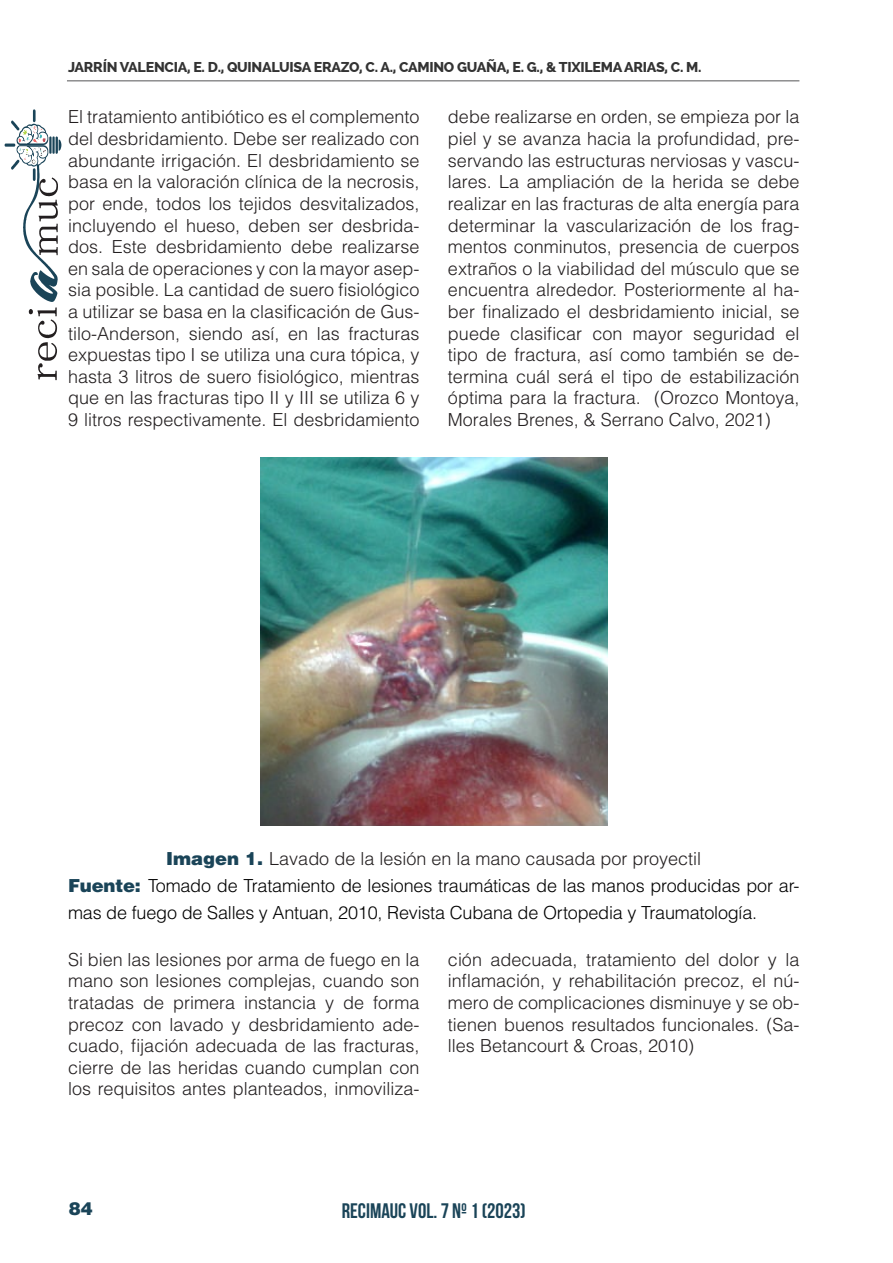
<style>
.page{position:relative;width:893px;height:1263px;background:#fff}
.page>*{position:absolute;margin:0;border:0;box-sizing:border-box;transform-origin:0 0}
.t1{font:700 21px "Bebas Neue";color:#1a4458}
.t2{font:300 18px/21.6px "Helvetica LT Std";color:#231f20;text-align:justify}
.t3{font:300 18px/27px "Helvetica LT Std";letter-spacing:-.01em;color:#000}
.t4{font:900 18px "Helvetica LT Std";color:#1a4458}
.t5{font:800 14.25px "Raleway";letter-spacing:-.02em;color:#333}
.s1{font-weight:900;color:#1a4458}
</style>
<div class="page">
<hr style="left:67px;top:80px;width:732px;height:1px;background:#545557">
<svg style="left:5px;top:109px;width:57px;height:271px"></svg>
<img style="left:260px;top:458px;width:347px;height:367px">
<p class="t5" style="left:68px;top:59px;width:635px">JARRÍN VALENCIA, E. D., QUINALUISA ERAZO, C. A., CAMINO GUAÑA, E. G., &amp; TIXILEMA ARIAS, C. M.</p>
<p class="t2" style="left:68px;top:106px;width:353px">El tratamiento antibiótico es el complemento del desbridamiento. Debe ser realizado con abundante irrigación. El desbridamiento se basa en la valoración clínica de la necrosis, por ende, todos los tejidos desvitalizados, incluyendo el hueso, deben ser desbrida&shy;dos. Este desbridamiento debe realizarse en sala de operaciones y con la mayor asep&shy;sia posible. La cantidad de suero fisiológico a utilizar se basa en la clasificación de Gus&shy;tilo-Anderson, siendo así, en las fracturas expuestas tipo I se utiliza una cura tópica, y hasta 3 litros de suero fisiológico, mientras que en las fracturas tipo II y III se utiliza 6 y 9 litros respectivamente. El desbridamiento</p>
<p class="t2" style="left:448px;top:106px;width:353px">debe realizarse en orden, se empieza por la piel y se avanza hacia la profundidad, pre&shy;servando las estructuras nerviosas y vascu&shy;lares. La ampliación de la herida se debe realizar en las fracturas de alta energía para determinar la vascularización de los frag&shy;mentos conminutos, presencia de cuerpos extraños o la viabilidad del músculo que se encuentra alrededor. Posteriormente al ha&shy;ber finalizado el desbridamiento inicial, se puede clasificar con mayor seguridad el tipo de fractura, así como también se de&shy;termina cuál será el tipo de estabilización óptima para la fractura. (Orozco Montoya, Morales Brenes, &amp; Serrano Calvo, 2021)</p>
<p class="t2" style="left:166px;top:848px;width:536px"><span class="s1">Imagen 1.</span> Lavado de la lesión en la mano causada por proyectil</p>
<p class="t3" style="left:68px;top:872px;width:733px"><span class="s1">Fuente:</span> Tomado de Tratamiento de lesiones traumáticas de las manos producidas por ar&shy;mas de fuego de Salles y Antuan, 2010, Revista Cubana de Ortopedia y Traumatología.</p>
<p class="t2" style="left:68px;top:948px;width:353px">Si bien las lesiones por arma de fuego en la mano son lesiones complejas, cuando son tratadas de primera instancia y de forma precoz con lavado y desbridamiento ade&shy;cuado, fijación adecuada de las fracturas, cierre de las heridas cuando cumplan con los requisitos antes planteados, inmoviliza-</p>
<p class="t2" style="left:448px;top:948px;width:353px">ción adecuada, tratamiento del dolor y la inflamación, y rehabilitación precoz, el nú&shy;mero de complicaciones disminuye y se ob&shy;tienen buenos resultados funcionales. (Sa&shy;lles Betancourt &amp; Croas, 2010)</p>
<p class="t4" style="left:69px;top:1197px;width:26px">84</p>
<p class="t1" style="left:342px;top:1199px;width:185px">RECIMAUC VOL. 7 Nº 1 (2023)</p>
</div>
